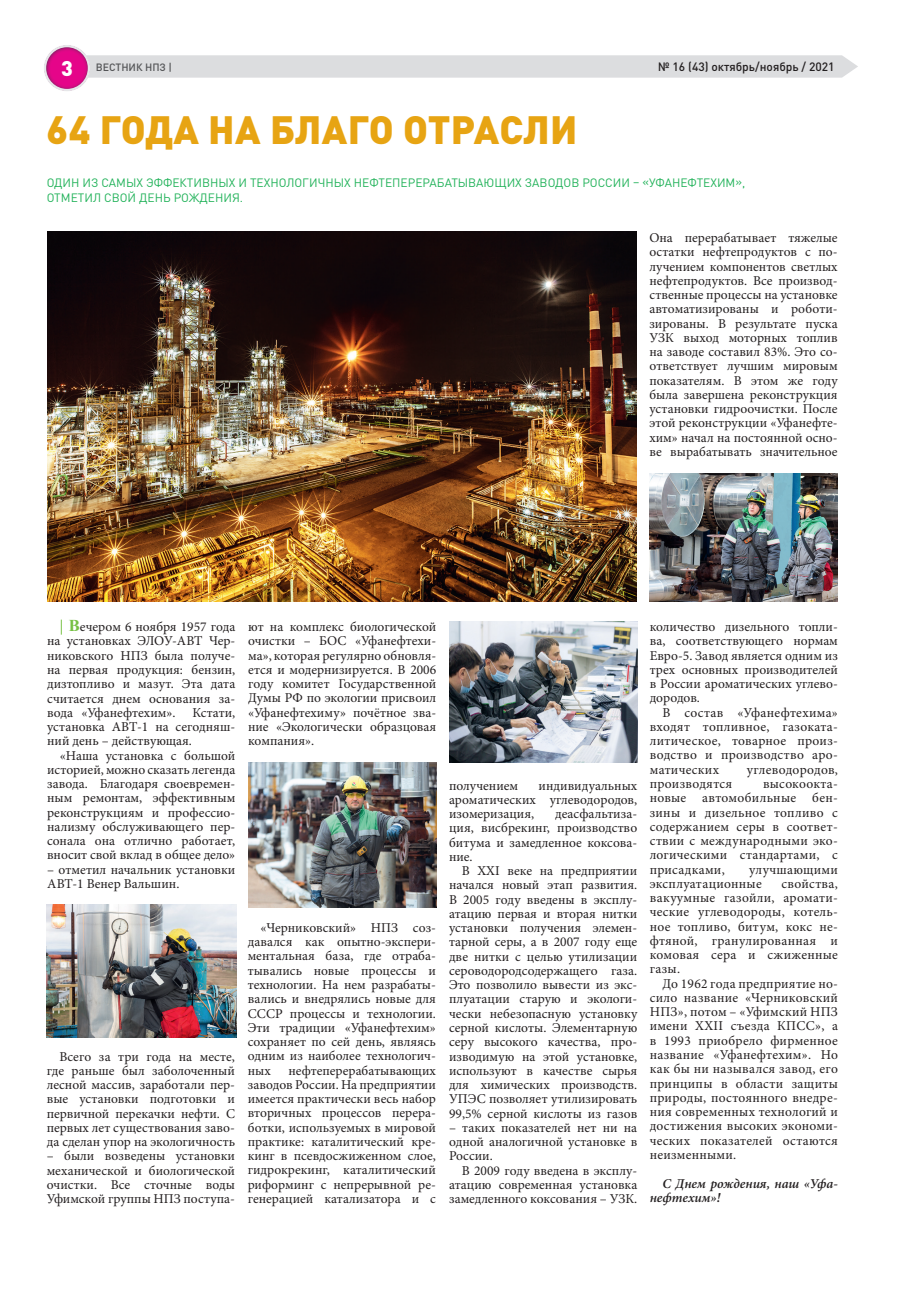
<style>
.page{position:relative;width:906px;height:1289px;background:#fff}
.page>*{position:absolute;margin:0;border:0;box-sizing:border-box;transform-origin:0 0}
.t1{font:900 39px "DIN Pro";letter-spacing:.01em;color:#e7a413}
.t2{font:13.5px/14.2px "Minion Pro";color:#231f20;text-align:justify}
.t3{font:13.5px/14.2px "Minion Pro";letter-spacing:.02em;color:#231f20}
.t4{font:italic 600 13.5px/14.2px "Minion Pro";color:#231f20}
.t5{font:12px/15px "DIN Pro";color:#21b259}
.t6{font:500 12px "DIN Pro";color:#231f20}
.t7{font:500 10.5px "DIN Pro";color:#545557}
.s1{font-weight:900;font-size:21px;color:#fff}
.s2{font-family:"Times New Roman";font-weight:700;font-size:16.5px;color:#76c043}
</style>
<div class="page">
<svg style="left:44px;top:45px;width:814px;height:46px"></svg>
<img style="left:649px;top:473px;width:188px;height:129px">
<img style="left:47px;top:232px;width:589px;height:370px">
<img style="left:449px;top:621px;width:188px;height:141px">
<img style="left:249px;top:762px;width:187px;height:145px">
<img style="left:47px;top:904px;width:189px;height:133px">
<p class="t7" style="left:61px;top:60px;width:112px"><span class="s1">3</span> ВЕСТНИК НПЗ |</p>
<p class="t6" style="left:658px;top:58px;width:178px">№ 16 (43) октябрь/ноябрь / 2021</p>
<h1 class="t1" style="left:47px;top:104px;width:532px">64 ГОДА НА БЛАГО ОТРАСЛИ</h1>
<p class="t5" style="left:47px;top:175px;width:700px">ОДИН ИЗ САМЫХ ЭФФЕКТИВНЫХ И ТЕХНОЛОГИЧНЫХ НЕФТЕПЕРЕРАБАТЫВАЮЩИХ ЗАВОДОВ РОССИИ – «УФАНЕФТЕХИМ»,<br>ОТМЕТИЛ СВОЙ ДЕНЬ РОЖДЕНИЯ.</p>
<p class="t2" style="left:649px;top:230px;width:190px">Она перерабатывает тяжелые остатки нефтепродуктов с по&shy;лучением компонентов светлых нефтепродуктов. Все производ&shy;ственные процессы на установке автоматизированы и роботи&shy;зированы. В результате пуска УЗК выход моторных топлив на заводе составил 83%. Это со&shy;ответствует лучшим мировым показателям. В этом же году была завершена реконструкция установки гидроочистки. После этой реконструкции «Уфанефте&shy;хим» начал на постоянной осно&shy;ве вырабатывать значительное</p>
<p class="t2" style="left:47px;top:620px;width:190px;text-indent:13px"><span class="s2">| В</span>ечером 6 ноября 1957 года на установках ЭЛОУ-АВТ Чер&shy;никовского НПЗ была получе&shy;на первая продукция: бензин, дизтопливо и мазут. Эта дата считается днем основания за&shy;вода «Уфанефтехим». Кстати, установка АВТ-1 на сегодняш&shy;ний день – действующая.</p>
<p class="t2" style="left:47px;top:748px;width:190px;text-indent:13px">«Наша установка с большой историей, можно сказать легенда завода. Благодаря своевремен&shy;ным ремонтам, эффективным реконструкциям и профессио&shy;нализму обслуживающего пер&shy;сонала она отлично работает, вносит свой вклад в общее дело»</p>
<p class="t2" style="left:47px;top:862px;width:190px">– отметил начальник установки<br>АВТ-1 Венер Вальшин.</p>
<p class="t2" style="left:47px;top:1049px;width:190px;text-indent:13px">Всего за три года на месте, где раньше был заболоченный лесной массив, заработали пер&shy;вые установки подготовки и первичной перекачки нефти. С первых лет существования заво&shy;да сделан упор на экологичность</p>
<p class="t2" style="left:47px;top:1148px;width:190px">– были возведены установки механической и биологической очистки. Все сточные воды Уфимской группы НПЗ поступа-</p>
<p class="t2" style="left:248px;top:619px;width:190px">ют на комплекс биологической очистки – БОС «Уфанефтехи&shy;ма», которая регулярно обновля&shy;ется и модернизируется. В 2006 году комитет Государственной Думы РФ по экологии присвоил «Уфанефтехиму» почётное зва&shy;ние «Экологически образцовая компания».</p>
<p class="t2" style="left:248px;top:920px;width:190px;text-indent:13px">«Черниковский» НПЗ соз&shy;давался как опытно-экспери&shy;ментальная база, где отраба&shy;тывались новые процессы и технологии. На нем разрабаты&shy;вались и внедрялись новые для СССР процессы и технологии.<br>Эти традиции «Уфанефтехим» сохраняет по сей день, являясь одним из наиболее технологич&shy;ных</p>
<p class="t2" style="left:248px;top:1063px;width:190px;text-indent:41px">нефтеперерабатывающих заводов России. На предприятии имеется практически весь набор вторичных процессов перера&shy;ботки, используемых в мировой практике: каталитический кре&shy;кинг в псевдосжиженном слое, гидрокрекинг, каталитический риформинг с непрерывной ре&shy;генерацией катализатора и с</p>
<p class="t2" style="left:449px;top:778px;width:71px">получением</p>
<p class="t2" style="left:449px;top:778px;width:190px;text-indent:89px">индивидуальных ароматических углеводородов, изомеризация,</p>
<p class="t2" style="left:449px;top:806px;width:190px;text-indent:106px">деасфальтиза&shy;ция, висбрекинг, производство битума и замедленное коксова&shy;ние.</p>
<p class="t2" style="left:449px;top:863px;width:190px;text-indent:13px">В ХХI веке на предприятии начался новый этап развития.<br>В 2005 году введены в эксплу&shy;атацию первая и вторая нитки установки получения элемен&shy;тарной серы, а в 2007 году еще две нитки с целью утилизации сероводородсодержащего газа.<br>Это позволило вывести из экс&shy;плуатации старую и экологи&shy;чески небезопасную установку серной кислоты. Элементарную серу высокого качества, про&shy;изводимую на этой установке, используют в качестве сырья для химических производств.<br>УПЭС позволяет утилизировать 99,5% серной кислоты из газов</p>
<p class="t2" style="left:449px;top:1120px;width:190px">– таких показателей нет ни на одной аналогичной установке в России.</p>
<p class="t2" style="left:449px;top:1163px;width:190px;text-indent:13px">В 2009 году введена в эксплу&shy;атацию современная установка замедленного коксования – УЗК.</p>
<p class="t2" style="left:649px;top:619px;width:190px">количество дизельного топли&shy;ва, соответствующего нормам Евро-5. Завод является одним из трех основных производителей в России ароматических углево&shy;дородов.</p>
<p class="t2" style="left:649px;top:705px;width:190px;text-indent:13px">В состав «Уфанефтехима» входят топливное, газоката&shy;литическое, товарное произ&shy;водство и производство аро&shy;матических</p>
<p class="t2" style="left:747px;top:762px;width:92px">углеводородов,</p>
<p class="t3" style="left:649px;top:776px;width:84px">производятся</p>
<p class="t2" style="left:649px;top:776px;width:190px;text-indent:113px">высокоокта&shy;новые автомобильные бен&shy;зины и дизельное топливо с содержанием серы в соответ&shy;ствии с международными эко&shy;логическими стандартами, с присадками,</p>
<p class="t3" style="left:649px;top:862px;width:190px;text-indent:99px">улучшающими эксплуатационные</p>
<p class="t2" style="left:649px;top:876px;width:190px;text-indent:132px">свойства, вакуумные газойли, аромати&shy;ческие углеводороды, котель&shy;ное топливо, битум, кокс не&shy;фтяной, гранулированная и комовая сера и сжиженные газы.</p>
<p class="t2" style="left:649px;top:976px;width:190px;text-indent:13px">До 1962 года предприятие но&shy;сило название «Черниковский НПЗ», потом – «Уфимский НПЗ имени XXII съезда КПСС», а в 1993 приобрело фирменное название «Уфанефтехим». Но как бы ни назывался завод, его принципы в области защиты природы, постоянного внедре&shy;ния современных технологий и достижения высоких экономи&shy;ческих показателей остаются неизменными.</p>
<p class="t4" style="left:649px;top:1176px;width:190px;text-indent:13px">С Днем рождения, наш «Уфа&shy;нефтехим»!</p>
</div>
